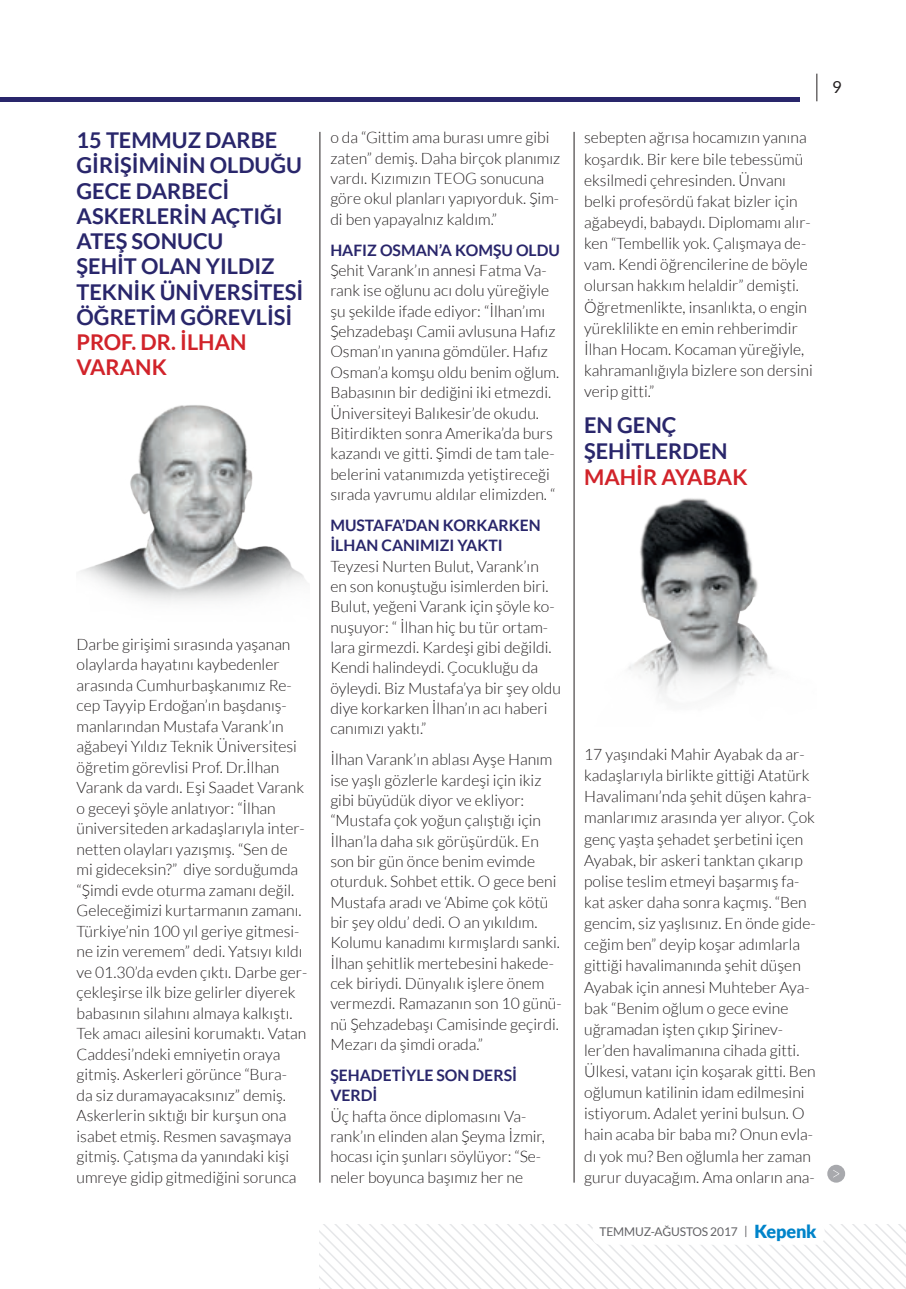
<style>
.page{position:relative;width:906px;height:1289px;background:#fff}
.page>*{position:absolute;margin:0;border:0;box-sizing:border-box;transform-origin:0 0}
.t1{font:700 21.75px/25.2px "Lato TR";color:#29266b}
.t2{font:700 21.75px/25.2px "Lato TR";color:#d1232a}
.t3{font:16.5px "Lato TR";color:#231f20}
.t4{font:300 15.75px/20.4px "Lato TR";color:#231f20}
.t5{font:700 15.75px/20.4px "Lato TR";color:#29266b}
.t6{font:12px "Lato TR";letter-spacing:-.01em;color:#636366}
.s1{font-weight:900;font-size:18px;color:#0084ca}
</style>
<div class="page">
<svg style="left:319px;top:1224px;width:587px;height:64px"></svg>
<div style="left:592px;top:1222px;width:232px;height:22px;background:#fff;border-radius:9px"></div>
<svg style="left:816px;top:74px;width:1px;height:27px"></svg>
<hr style="left:0;top:97px;width:800px;height:4px;background:#29266b">
<div style="left:827px;top:1164px;width:18px;height:18px;background:#a8a9ad;border-radius:50%"></div>
<svg style="left:833px;top:1170px;width:6px;height:7px"></svg>
<img style="left:80px;top:405px;width:226px;height:198px">
<img style="left:628px;top:498px;width:146px;height:199px">
<hr style="left:574px;top:132px;width:1px;height:1050px;background:#231f20">
<hr style="left:320px;top:132px;width:1px;height:1050px;background:#231f20">
<h1 class="t1" style="left:77px;top:127px;width:228px">15 TEMMUZ DARBE<br>GİRİŞİMİNİN OLDUĞU<br>GECE DARBECİ<br>ASKERLERİN AÇTIĞI<br>ATEŞ SONUCU<br>ŞEHİT OLAN YILDIZ<br>TEKNİK ÜNİVERSİTESİ<br>ÖĞRETİM GÖREVLİSİ</h1>
<h1 class="t2" style="left:77px;top:329px;width:172px">PROF. DR. İLHAN<br>VARANK</h1>
<p class="t4" style="left:77px;top:633px;width:232px">Darbe girişimi sırasında yaşanan olaylarda hayatını kaybedenler arasında Cumhurbaşkanımız Re&shy;cep Tayyip Erdoğan’ın başdanış&shy;manlarından Mustafa Varank’ın ağabeyi Yıldız Teknik Üniversitesi öğretim görevlisi Prof. Dr.İlhan Varank da vardı. Eşi Saadet Varank o geceyi şöyle anlatıyor: “İlhan üniversiteden arkadaşlarıyla inter&shy;netten olayları yazışmış. “Sen de mi gideceksin?” diye sorduğumda “Şimdi evde oturma zamanı değil.<br>Geleceğimizi kurtarmanın zamanı.<br>Türkiye’nin 100 yıl geriye gitmesi&shy;ne izin veremem” dedi. Yatsıyı kıldı ve 01.30’da evden çıktı. Darbe ger&shy;çekleşirse ilk bize gelirler diyerek babasının silahını almaya kalkıştı.<br>Tek amacı ailesini korumaktı. Vatan Caddesi’ndeki emniyetin oraya gitmiş. Askerleri görünce “Bura-<br>da siz duramayacaksınız” demiş.<br>Askerlerin sıktığı bir kurşun ona isabet etmiş. Resmen savaşmaya gitmiş. Çatışma da yanındaki kişi umreye gidip gitmediğini sorunca</p>
<p class="t4" style="left:330px;top:128px;width:231px">o da “Gittim ama burası umre gibi zaten” demiş. Daha birçok planımız vardı. Kızımızın TEOG sonucuna göre okul planları yapıyorduk. Şim&shy;di ben yapayalnız kaldım.”</p>
<p class="t5" style="left:330px;top:239px;width:231px">HAFIZ OSMAN’A KOMŞU OLDU</p>
<p class="t4" style="left:330px;top:260px;width:230px">Şehit Varank’ın annesi Fatma Va&shy;rank ise oğlunu acı dolu yüreğiyle şu şekilde ifade ediyor: “İlhan’ımı Şehzadebaşı Camii avlusuna Hafız Osman’ın yanına gömdüler. Hafız Osman’a komşu oldu benim oğlum.<br>Babasının bir dediğini iki etmezdi.<br>Üniversiteyi Balıkesir’de okudu.<br>Bitirdikten sonra Amerika’da burs kazandı ve gitti. Şimdi de tam tale&shy;belerini vatanımızda yetiştireceği sırada yavrumu aldılar elimizden. “</p>
<p class="t5" style="left:330px;top:514px;width:212px">MUSTAFA’DAN KORKARKEN<br>İLHAN CANIMIZI YAKTI</p>
<p class="t4" style="left:330px;top:555px;width:232px">Teyzesi Nurten Bulut, Varank’ın<br>en son konuştuğu isimlerden biri.<br>Bulut, yeğeni Varank için şöyle ko&shy;nuşuyor: “ İlhan hiç bu tür ortam&shy;lara girmezdi. Kardeşi gibi değildi.<br>Kendi halindeydi. Çocukluğu da öyleydi. Biz Mustafa’ya bir şey oldu diye korkarken İlhan’ın acı haberi canımızı yaktı.”</p>
<p class="t4" style="left:330px;top:749px;width:233px">İlhan Varank’ın ablası Ayşe Hanım ise yaşlı gözlerle kardeşi için ikiz gibi büyüdük diyor ve ekliyor: “Mustafa çok yoğun çalıştığı için İlhan’la daha sık görüşürdük. En son bir gün önce benim evimde oturduk. Sohbet ettik. O gece beni Mustafa aradı ve ‘Abime çok kötü bir şey oldu’ dedi. O an yıkıldım.<br>Kolumu kanadımı kırmışlardı sanki.<br>İlhan şehitlik mertebesini hakede&shy;cek biriydi. Dünyalık işlere önem vermezdi. Ramazanın son 10 günü&shy;nü Şehzadebaşı Camisinde geçirdi.<br>Mezarı da şimdi orada.”</p>
<p class="t5" style="left:330px;top:1064px;width:188px">ŞEHADETİYLE SON DERSİ<br>VERDİ</p>
<p class="t4" style="left:330px;top:1105px;width:216px">Üç hafta önce diplomasını Va&shy;rank’ın elinden alan Şeyma İzmir, hocası için şunları söylüyor: “Se&shy;neler boyunca başımız her ne</p>
<p class="t4" style="left:584px;top:127px;width:230px;line-height:21.1px">sebepten ağrısa hocamızın yanına koşardık. Bir kere bile tebessümü eksilmedi çehresinden. Ünvanı belki profesördü fakat bizler için ağabeydi, babaydı. Diplomamı alır&shy;ken “Tembellik yok. Çalışmaya de&shy;vam. Kendi öğrencilerine de böyle olursan hakkım helaldir” demişti.<br>Öğretmenlikte, insanlıkta, o engin yüreklilikte en emin rehberimdir İlhan Hocam. Kocaman yüreğiyle, kahramanlığıyla bizlere son dersini verip gitti.”</p>
<h1 class="t1" style="left:584px;top:412px;width:145px;line-height:26px">EN GENÇ<br>ŞEHİTLERDEN</h1>
<h1 class="t2" style="left:584px;top:464px;width:165px">MAHİR AYABAK</h1>
<p class="t3" style="left:832px;top:78px;width:11px">9</p>
<p class="t4" style="left:584px;top:744px;width:233px;line-height:21.1px">17 yaşındaki Mahir Ayabak da ar&shy;kadaşlarıyla birlikte gittiği Atatürk Havalimanı’nda şehit düşen kahra&shy;manlarımız arasında yer alıyor. Çok genç yaşta şehadet şerbetini içen Ayabak, bir askeri tanktan çıkarıp polise teslim etmeyi başarmış fa&shy;kat asker daha sonra kaçmış. “Ben gencim, siz yaşlısınız. En önde gide&shy;ceğim ben” deyip koşar adımlarla gittiği havalimanında şehit düşen Ayabak için annesi Muhteber Aya&shy;bak “Benim oğlum o gece evine uğramadan işten çıkıp Şirinev&shy;ler’den havalimanına cihada gitti.<br>Ülkesi, vatanı için koşarak gitti. Ben oğlumun katilinin idam edilmesini istiyorum. Adalet yerini bulsun. O hain acaba bir baba mı? Onun evla&shy;dı yok mu? Ben oğlumla her zaman gurur duyacağım. Ama onların ana-</p>
<p class="t6" style="left:599px;top:1225px;width:219px">TEMMUZ-AĞUSTOS 2017 | <span class="s1">Kepenk</span></p>
</div>
